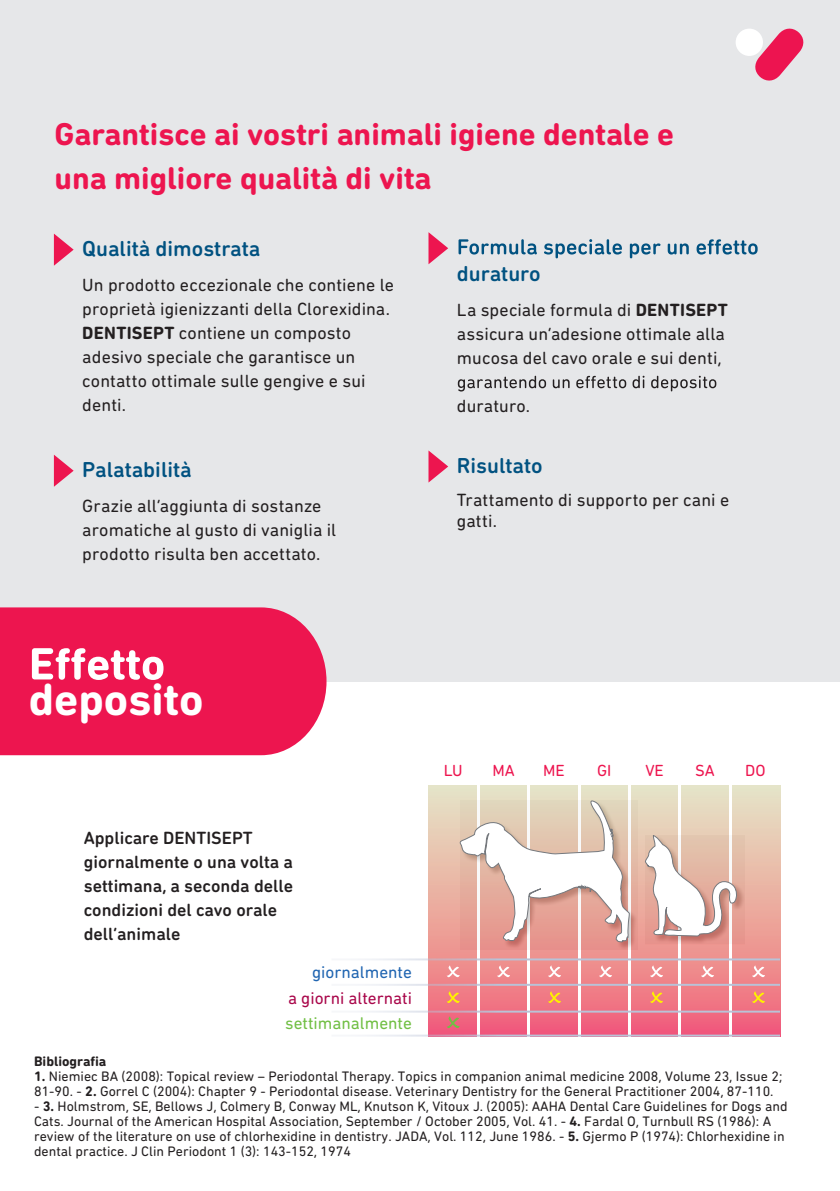
<style>
.page{position:relative;width:840px;height:1191px;background:#fff}
.page>*{position:absolute;margin:0;border:0;box-sizing:border-box;transform-origin:0 0}
.t1{font:700 46px "DIN Next Rounded LT Pro";color:#fff}
.t2{font:700 32px/44px "DIN Next Rounded LT Pro";color:#ed154f}
.t3{font:500 22px "DIN Next Rounded LT Pro";color:#015281}
.t4{font:18px/24px "DIN Next Rounded LT Pro";letter-spacing:.005em;color:#231f20}
.t5{font:500 18px/24px "DIN Next Rounded LT Pro";color:#231f20}
.t6{font:17.2px "DIN Next Rounded LT Pro";color:#a9064a}
.t7{font:17.2px "DIN Next Rounded LT Pro";color:#71bf44}
.t8{font:17.2px "DIN Next Rounded LT Pro";color:#2065b1}
.t9{font:16.4px "DIN Next Rounded LT Pro";color:#ed154f}
.t10{font:14px/15px "DIN Next Rounded LT Pro";color:#231f20}
.t11{font:700 14px "DIN Next Rounded LT Pro";color:#231f20}
.s1{font-weight:700}
</style>
<div class="page">
<div style="left:0;top:0;width:839px;height:681px;background:#e6e7e9"></div>
<svg style="left:744px;top:28px;width:60px;height:53px"></svg>
<div style="left:735px;top:29px;width:27px;height:27px;background:#fff;border-radius:50%"></div>
<svg style="left:54px;top:234px;width:20px;height:32px"></svg>
<svg style="left:428px;top:232px;width:20px;height:32px"></svg>
<svg style="left:458px;top:239px;width:299px;height:19px"></svg>
<svg style="left:457px;top:376px;width:259px;height:15px"></svg>
<svg style="left:54px;top:455px;width:20px;height:32px"></svg>
<svg style="left:428px;top:450px;width:20px;height:32px"></svg>
<svg style="left:681px;top:785px;width:46px;height:249px;background:#ea9f9d"></svg>
<svg style="left:631px;top:785px;width:46px;height:249px;background:#eaa19d"></svg>
<svg style="left:580px;top:785px;width:47px;height:249px;background:#ec8c93"></svg>
<svg style="left:530px;top:785px;width:47px;height:249px;background:#ec8a91"></svg>
<svg style="left:480px;top:785px;width:46px;height:249px;background:#ec8991"></svg>
<svg style="left:428px;top:785px;width:48px;height:249px;background:#eba59e"></svg>
<svg style="left:731px;top:785px;width:49px;height:251px;background:#eaa8a1"></svg>
<svg style="left:460px;top:800px;width:177px;height:150px;background:#e5a9a0"></svg>
<svg style="left:459px;top:798px;width:170px;height:144px"></svg>
<svg style="left:645px;top:835px;width:99px;height:109px"></svg>
<svg style="left:644px;top:835px;width:93px;height:101px"></svg>
<svg style="left:446px;top:965px;width:13px;height:12px"></svg>
<svg style="left:496px;top:965px;width:14px;height:12px"></svg>
<svg style="left:547px;top:965px;width:14px;height:12px"></svg>
<svg style="left:598px;top:965px;width:13px;height:12px"></svg>
<svg style="left:649px;top:965px;width:13px;height:12px"></svg>
<svg style="left:700px;top:965px;width:13px;height:12px"></svg>
<svg style="left:751px;top:965px;width:13px;height:12px"></svg>
<svg style="left:446px;top:991px;width:13px;height:12px"></svg>
<svg style="left:547px;top:991px;width:14px;height:12px"></svg>
<svg style="left:649px;top:991px;width:13px;height:12px"></svg>
<svg style="left:751px;top:991px;width:13px;height:12px"></svg>
<svg style="left:446px;top:1016px;width:13px;height:12px"></svg>
<hr style="left:331px;top:1010px;width:448px;height:2px;background:#b9c2d7">
<hr style="left:331px;top:983px;width:448px;height:2px;background:#b9c2d7">
<hr style="left:331px;top:1034px;width:448px;height:2px;background:#b9c2d7">
<hr style="left:331px;top:958px;width:448px;height:2px;background:#b9c2d7">
<div style="left:0;top:607px;width:326px;height:148px;background:#ed154f"></div>
<svg style="left:32px;top:648px;width:131px;height:32px;background:#f586a3"></svg>
<h2 class="t2" style="left:54px;top:112px;width:620px">Garantisce ai vostri animali igiene dentale e una migliore qualità di vita</h2>
<h3 class="t3" style="left:82px;top:235px;width:179px">Qualità dimostrata</h3>
<p class="t4" style="left:82px;top:273px;width:313px">Un prodotto eccezionale che contiene le proprietà igienizzanti della Clorexidina.<br><span class="s1">DENTISEPT</span> contiene un composto adesivo speciale che garantisce un contatto ottimale sulle gengive e sui denti.</p>
<h3 class="t3" style="left:82px;top:456px;width:111px">Palatabilità</h3>
<p class="t4" style="left:82px;top:494px;width:255px">Grazie all’aggiunta di sostanze aromatiche al gusto di vaniglia il prodotto risulta ben accettato.</p>
<h3 class="t3" style="left:456px;top:260px;width:85px">duraturo</h3>
<p class="t4" style="left:456px;top:298px;width:272px">La speciale formula di <span class="s1">DENTISEPT </span>assicura un’adesione ottimale alla mucosa del cavo orale e sui denti,</p>
<p class="t4" style="left:456px;top:394px;width:75px">duraturo.</p>
<h3 class="t3" style="left:456px;top:452px;width:87px">Risultato</h3>
<p class="t4" style="left:456px;top:488px;width:274px;line-height:21.6px">Trattamento di supporto per cani e gatti.</p>
<h1 class="t1" style="left:29px;top:672px;width:176px">deposito</h1>
<p class="t5" style="left:84px;top:825px;width:211px">Applicare DENTISEPT giornalmente o una volta a settimana, a seconda delle condizioni del cavo orale dell’animale</p>
<p class="t8" style="left:312px;top:962px;width:101px">giornalmente</p>
<p class="t6" style="left:288px;top:987px;width:125px">a giorni alternati</p>
<p class="t7" style="left:285px;top:1013px;width:128px">settimanalmente</p>
<p class="t9" style="left:443px;top:760px;width:20px">LU</p>
<p class="t9" style="left:492px;top:760px;width:24px">MA</p>
<p class="t9" style="left:543px;top:760px;width:23px">ME</p>
<p class="t9" style="left:596px;top:760px;width:16px">GI</p>
<p class="t9" style="left:645px;top:760px;width:20px">VE</p>
<p class="t9" style="left:694px;top:760px;width:21px">SA</p>
<p class="t9" style="left:744px;top:760px;width:22px">DO</p>
<p class="t11" style="left:34px;top:1053px;width:74px">Bibliografia</p>
<p class="t10" style="left:34px;top:1068px;width:749px"><span class="s1">1.</span> Niemiec BA (2008): Topical review – Periodontal Therapy. Topics in companion animal medicine 2008, Volume 23, Issue 2;<br>81-90. - <span class="s1">2.</span> Gorrel C (2004): Chapter 9 - Periodontal disease. Veterinary Dentistry for the General Practitioner 2004, 87-110.</p>
<p class="t10" style="left:34px;top:1098px;width:754px">- <span class="s1">3.</span> Holmstrom, SE, Bellows J, Colmery B, Conway ML, Knutson K, Vitoux J. (2005): AAHA Dental Care Guidelines for Dogs and Cats. Journal of the American Hospital Association, September / October 2005, Vol. 41. - <span class="s1">4.</span> Fardal O, Turnbull RS (1986): A review of the literature on use of chlorhexidine in dentistry. JADA, Vol. 112, June 1986. - <span class="s1">5.</span> Gjermo P (1974): Chlorhexidine in dental practice. J Clin Periodont 1 (3): 143-152, 1974</p>
</div>
